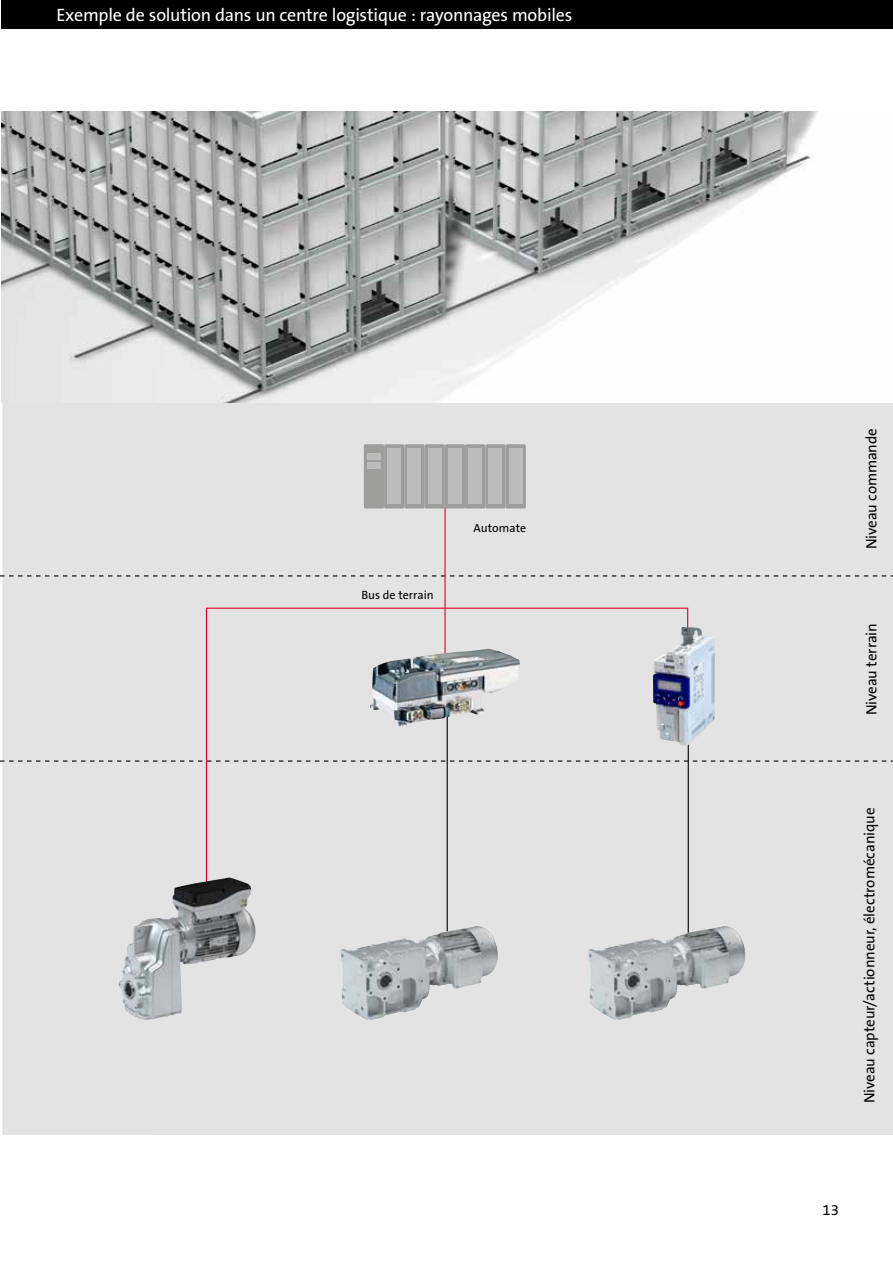
<style>
.page{position:relative;width:893px;height:1263px;background:#fff}
.page>*{position:absolute;margin:0;border:0;box-sizing:border-box;transform-origin:0 0}
.t1{font:18px "The Sans B5 Plain";letter-spacing:-.015em;color:#fff}
.t2{font:15px "The Sans B5 Plain";letter-spacing:-.005em;color:#000}
.t3{font:15px "Lenze The Sans";color:#000}
.t4{font:12px "The Sans B5 Plain";color:#000}
</style>
<div class="page">
<div style="left:2px;top:402px;width:891px;height:733px;background:#e3e3e3"></div>
<svg style="left:0;top:760px;width:893px;height:2px"></svg>
<svg style="left:0;top:575px;width:893px;height:1px"></svg>
<hr style="left:444px;top:507px;width:2px;height:159px;background:#e40134">
<svg style="left:205px;top:607px;width:484px;height:285px"></svg>
<hr style="left:447px;top:701px;width:1px;height:239px;background:#000">
<hr style="left:688px;top:701px;width:1px;height:239px;background:#000">
<img style="left:341px;top:927px;width:141px;height:93px">
<img style="left:588px;top:927px;width:141px;height:93px">
<img style="left:370px;top:649px;width:150px;height:79px">
<img style="left:653px;top:627px;width:62px;height:119px">
<div style="left:364px;top:444px;width:20px;height:64px;background:#9d9d9c;border-radius:2px"></div>
<div style="left:367px;top:453px;width:14px;height:6px;background:#bcbcbc"></div>
<div style="left:367px;top:462px;width:14px;height:6px;background:#bcbcbc"></div>
<div style="left:465px;top:444px;width:20px;height:64px;background:#9d9d9c;border-radius:2px"></div>
<div style="left:468px;top:449px;width:14px;height:55px;background:#bcbcbc"></div>
<div style="left:445px;top:444px;width:20px;height:64px;background:#9d9d9c;border-radius:2px"></div>
<div style="left:448px;top:449px;width:14px;height:55px;background:#bcbcbc"></div>
<div style="left:425px;top:444px;width:20px;height:64px;background:#9d9d9c;border-radius:2px"></div>
<div style="left:428px;top:449px;width:14px;height:55px;background:#bcbcbc"></div>
<div style="left:404px;top:444px;width:21px;height:64px;background:#9d9d9c;border-radius:2px"></div>
<div style="left:408px;top:449px;width:13px;height:55px;background:#bcbcbc"></div>
<div style="left:384px;top:444px;width:20px;height:64px;background:#9d9d9c;border-radius:2px"></div>
<div style="left:387px;top:449px;width:14px;height:55px;background:#bcbcbc"></div>
<div style="left:485px;top:444px;width:21px;height:64px;background:#9d9d9c;border-radius:2px"></div>
<div style="left:506px;top:444px;width:20px;height:64px;background:#9d9d9c;border-radius:2px"></div>
<div style="left:489px;top:449px;width:13px;height:55px;background:#bcbcbc"></div>
<div style="left:509px;top:449px;width:14px;height:55px;background:#bcbcbc"></div>
<img style="left:2px;top:111px;width:816px;height:291px">
<div style="left:1px;top:0;width:892px;height:29px;background:#000"></div>
<img style="left:118px;top:877px;width:111px;height:143px">
<p class="t1" style="left:56px;top:6px;width:518px">Exemple de solution dans un centre logistique : rayonnages mobiles</p>
<p class="t4" style="left:361px;top:588px;width:74px">Bus de terrain</p>
<p class="t4" style="left:473px;top:522px;width:54px">Automate</p>
<p class="t2" style="left:864px;top:549px;width:123px;rotate:-90deg">Niveau commande</p>
<p class="t2" style="left:864px;top:715px;width:93px;rotate:-90deg">Niveau terrain</p>
<p class="t2" style="left:861px;top:1103px;width:297px;rotate:-90deg">Niveau capteur/actionneur, électromécanique</p>
<p class="t3" style="left:822px;top:1202px;width:18px">13</p>
</div>
